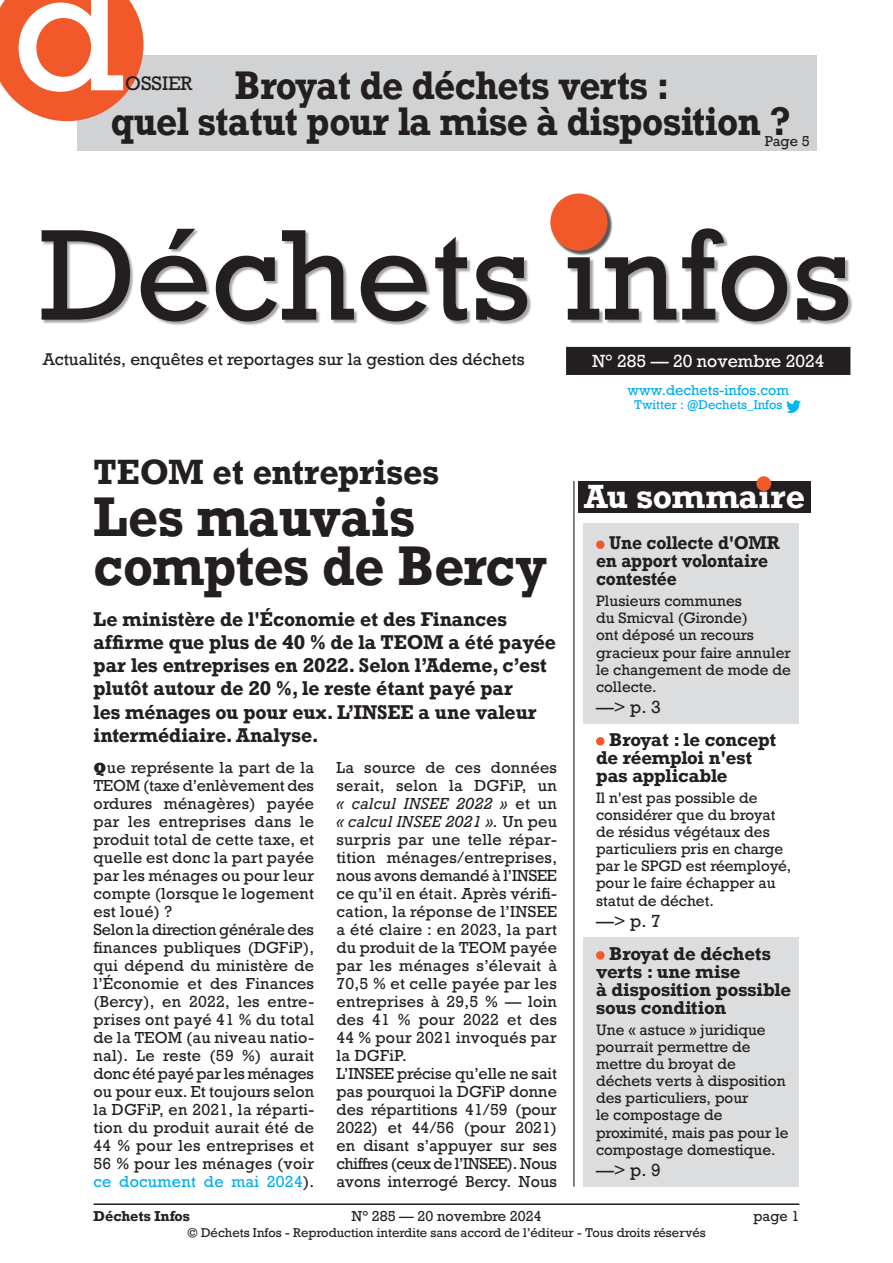
<style>
.page{position:relative;width:893px;height:1263px;background:#fff}
.page>*{position:absolute;margin:0;border:0;box-sizing:border-box;transform-origin:0 0}
.t1{font:166.5px "Rockwell";color:#fff}
.t2{font:121.5px "Rockwell";color:#231f20}
.Titre_32{font:700 52.5px/49.5px "Rockwell";letter-spacing:-.01em;color:#231f20;scale:.93 1}
.t3{font:700 37.5px/36px "Rockwell";letter-spacing:-.01em;color:#231f20;text-align:center;scale:.92 1}
.Titre_32-2{font:700 33px "Rockwell";color:#231f20;scale:.96 1}
.t4{font:700 31.5px "Rockwell";letter-spacing:-.005em;color:#fff}
.Châpo_12_5pt{font:700 18.75px/23.2px "Rockwell";color:#231f20}
.t5{font:18.3px "Rockwell";color:#231f20}
.Sommaire_titre{font:700 17.4px/18px "Rockwell";letter-spacing:-.01em;color:#231f20}
.Sommaire_titre-2{font:700 17.4px/18px "Rockwell";letter-spacing:-.01em;color:#231f20;scale:.94 1}
.t6{font:16.5px "Rockwell";color:#fff}
.Sommaire_pagination{font:16.5px "Rockwell";color:#231f20}
.t7{font:15.9px "Rockwell";color:#231f20}
.Texte_courant{font:15px/18px "Rockwell";letter-spacing:.015em;color:#231f20;text-align:justify}
.Sommaire_texte_courant{font:14.25px/17.1px "Rockwell";color:#231f20}
.t8{font:13.5px "Rockwell";color:#231f20}
.t9{font:13.5px "Rockwell";color:#00aeef}
.t10{font:700 13.5px "Rockwell";color:#231f20}
.t11{font:12px "Rockwell";color:#231f20}
.t12{font:12px "Rockwell";color:#00aeef}
.s1{font-family:"Rockwell Std";font-weight:800}
.s2{color:#00aeef}
.s3{font-style:italic}
</style>
<div class="page">
<hr style="left:94px;top:1203px;width:705px;height:2px;background:#231f20">
<div style="left:77px;top:55px;width:739px;height:96px;background:#d1d2d4"></div>
<div style="left:567px;top:348px;width:283px;height:26px;background:#231f20"></div>
<div style="left:566px;top:347px;width:284px;height:28px;border:2px solid #231f20"></div>
<div style="left:43px;top:230px;width:810px;height:96px;background:#231f20;opacity:.4"></div>
<div style="left:551px;top:194px;width:61px;height:61px;background:#231f20;opacity:.75"></div>
<div style="left:550px;top:193px;width:57px;height:58px;background:#f1592a;border-radius:50%"></div>
<img style="left:787px;top:401px;width:14px;height:11px">
<hr style="left:573px;top:481px;width:1px;height:705px;background:#231f20">
<div style="left:583px;top:523px;width:216px;height:201px;background:#dcdddf"></div>
<div style="left:583px;top:937px;width:216px;height:249px;background:#dcdddf"></div>
<div style="left:578px;top:481px;width:233px;height:32px;background:#231f20"></div>
<div style="left:756px;top:476px;width:15px;height:15px;background:#f1592a;border-radius:50%"></div>
<div style="left:596px;top:540px;width:8px;height:9px;background:#f1592a;border-radius:50%"></div>
<div style="left:596px;top:737px;width:8px;height:8px;background:#f1592a;border-radius:50%"></div>
<div style="left:596px;top:951px;width:8px;height:8px;background:#f1592a;border-radius:50%"></div>
<svg style="left:0;top:0;width:144px;height:121px;background:#ef6a41"></svg>
<p class="t1" style="left:12px;top:-73px;width:114px">d</p>
<p class="t3" style="left:111px;top:67px;width:741px">Broyat de déchets verts :<br>quel statut pour la mise à disposition ?</p>
<p class="t5" style="left:125px;top:72px;width:69px">OSSIER</p>
<p class="t8" style="left:765px;top:133px;width:46px">Page 5</p>
<p class="t2" style="left:40px;top:200px;width:814px">Déchets infos</p>
<p class="t7" style="left:43px;top:349px;width:484px">Actualités, enquêtes et reportages sur la gestion des déchets</p>
<p class="t6" style="left:592px;top:351px;width:234px">N° 285 — 20 novembre 2024</p>
<p class="Titre_32-2" style="left:94px;top:451px;width:361px">TEOM et entreprises</p>
<p class="Titre_32" style="left:94px;top:491px;width:489px">Les mauvais comptes de Bercy</p>
<p class="Châpo_12_5pt" style="left:94px;top:607px;width:464px">Le ministère de l'Économie et des Finances affirme que plus de 40 % de la TEOM a été payée par les entreprises en 2022. Selon l’Ademe, c’est plutôt autour de 20 %, le reste étant payé par<br>les ménages ou pour eux. L’INSEE a une valeur intermédiaire. Analyse.</p>
<p class="Texte_courant" style="left:94px;top:758px;width:222px"><span class="s1">Q</span>ue représente la part de la TEOM (taxe d’enlèvement des ordures ménagères) payée par les entreprises dans le produit total de cette taxe, et quelle est donc la part payée par les ménages ou pour leur compte (lorsque le logement est loué) ?</p>
<p class="Texte_courant" style="left:94px;top:920px;width:222px">Selon la direction générale des finances publiques (DGFiP), qui dépend du ministère de l’Économie et des Finances (Bercy), en 2022, les entre&shy;prises ont payé 41 % du total de la TEOM (au niveau natio&shy;nal). Le reste (59 %) aurait donc été payé par les ménages ou pour eux. Et toujours selon la DGFiP, en 2021, la réparti&shy;tion du produit aurait été de 44 % pour les entreprises et 56 % pour les ménages (voir <span class="s2">ce document de mai 2024</span>).</p>
<p class="Texte_courant" style="left:336px;top:758px;width:222px">La source de ces données serait, selon la DGFiP, un <span class="s3">« calcul INSEE 2022 »</span> et un <span class="s3">« calcul INSEE 2021 ».</span> Un peu surpris par une telle répar&shy;tition ménages/entreprises, nous avons demandé à l’INSEE ce qu’il en était. Après vérifi&shy;cation, la réponse de l’INSEE a été claire : en 2023, la part du produit de la TEOM payée par les ménages s’élevait à 70,5 % et celle payée par les entreprises à 29,5 % — loin des 41 % pour 2022 et des 44 % pour 2021 invoqués par la DGFiP.</p>
<p class="Texte_courant" style="left:336px;top:1064px;width:222px">L’INSEE précise qu’elle ne sait pas pourquoi la DGFiP donne des répartitions 41/59 (pour 2022) et 44/56 (pour 2021) en disant s’appuyer sur ses chiffres (ceux de l’INSEE). Nous avons interrogé Bercy. Nous</p>
<p class="t9" style="left:627px;top:381px;width:163px">www.dechets-infos.com</p>
<p class="t12" style="left:634px;top:397px;width:150px">Twitter : @Dechets_Infos</p>
<p class="t4" style="left:584px;top:477px;width:222px">Au sommaire</p>
<p class="Sommaire_titre-2" style="left:596px;top:533px;width:197px;text-indent:13px">Une collecte d'OMR en apport volontaire contestée</p>
<p class="Sommaire_texte_courant" style="left:596px;top:593px;width:196px">Plusieurs communes<br>du Smicval (Gironde)<br>ont déposé un recours gracieux pour faire annuler le changement de mode de collecte.</p>
<p class="Sommaire_pagination" style="left:596px;top:697px;width:66px">—&gt; p. 3</p>
<p class="Sommaire_titre" style="left:596px;top:730px;width:182px;text-indent:13px">Broyat : le concept de réemploi n'est pas applicable</p>
<p class="Sommaire_texte_courant" style="left:596px;top:789px;width:197px">Il n'est pas possible de considérer que du broyat de résidus végétaux des particuliers pris en charge par le SPGD est réemployé, pour le faire échapper au statut de déchet.</p>
<p class="Sommaire_pagination" style="left:596px;top:911px;width:66px">—&gt; p. 7</p>
<p class="Sommaire_titre" style="left:596px;top:944px;width:197px;text-indent:13px">Broyat de déchets verts : une mise<br>à disposition possible sous condition</p>
<p class="Sommaire_texte_courant" style="left:596px;top:1021px;width:194px">Une « astuce » juridique pourrait permettre de mettre du broyat de déchets verts à disposition des particuliers, pour<br>le compostage de proximité, mais pas pour le compostage domestique.</p>
<p class="Sommaire_pagination" style="left:596px;top:1160px;width:66px">—&gt; p. 9</p>
<p class="t10" style="left:94px;top:1207px;width:98px">Déchets Infos</p>
<p class="t8" style="left:351px;top:1207px;width:192px">N° 285 — 20 novembre 2024</p>
<p class="t8" style="left:753px;top:1207px;width:48px">page 1</p>
<p class="t11" style="left:187px;top:1225px;width:520px">© Déchets Infos - Reproduction interdite sans accord de l’éditeur - Tous droits réservés</p>
</div>
